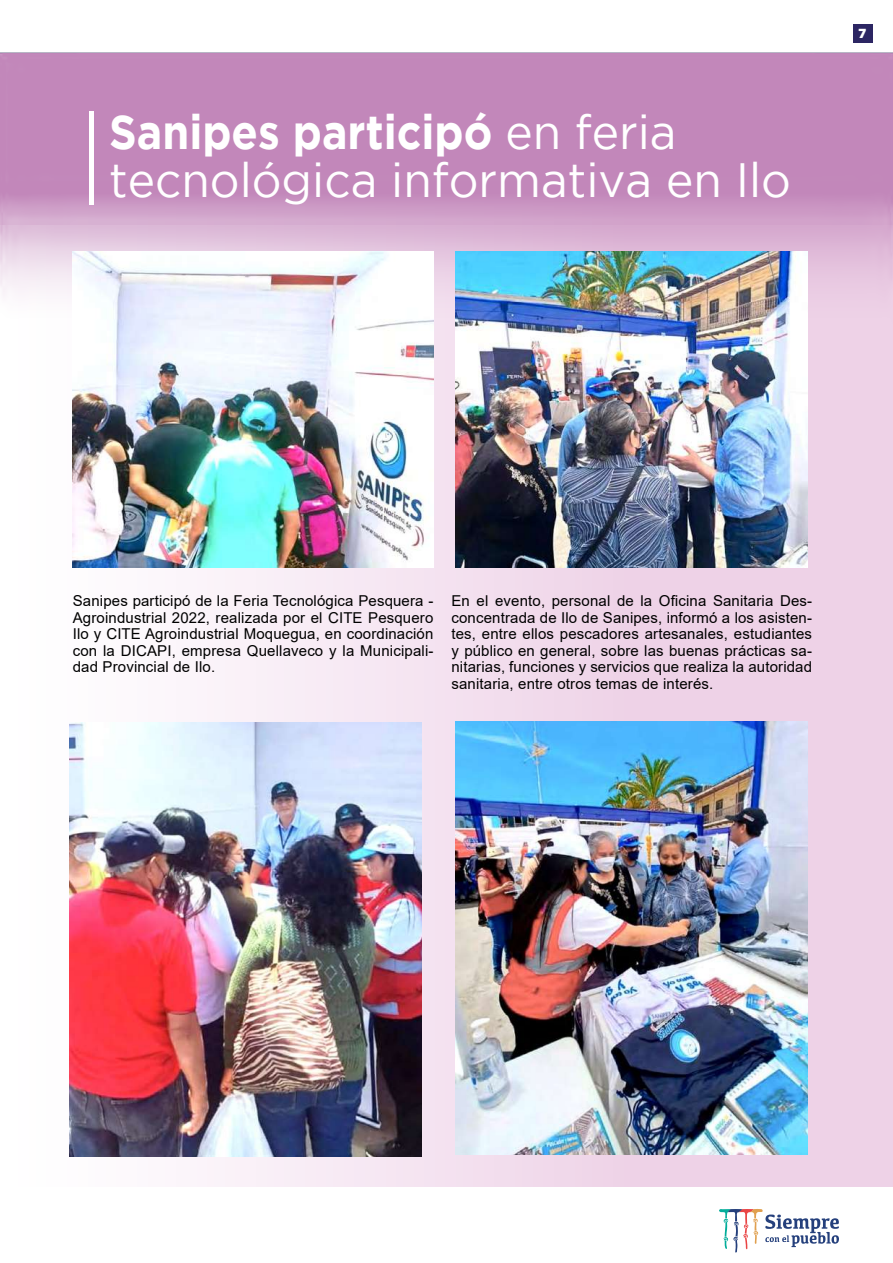
<style>
.page{position:relative;width:893px;height:1263px;background:#fff}
.page>*{position:absolute;margin:0;border:0;box-sizing:border-box;transform-origin:0 0}
.t1{font:48px/48px "Gotham";color:#fff;scale:.96 1}
.t2{font:15px/16.5px "Arial";letter-spacing:.01em;color:#000;text-align:justify}
.t3{font:800 13.5px "Pluto Sans";color:#fff}
.s1{font-weight:700}
</style>
<div class="page">
<div style="left:853px;top:24px;width:20px;height:19px;background:#2c2663"></div>
<svg style="left:719px;top:1209px;width:120px;height:44px"></svg>
<div style="left:0;top:55px;width:893px;height:1131px;background:linear-gradient(to right,#fffeff,#ebc9e2)"></div>
<svg style="left:0;top:53px;width:893px;height:277px;fill:#c287ba"></svg>
<div style="left:89px;top:112px;width:5px;height:93px;background:#fff"></div>
<img style="left:73px;top:251px;width:360px;height:317px">
<img style="left:70px;top:723px;width:352px;height:434px">
<img style="left:455px;top:721px;width:352px;height:434px">
<img style="left:455px;top:251px;width:352px;height:317px">
<img style="left:0;top:940px;width:1px;height:246px">
<h1 class="t1" style="left:109px;top:107px;width:712px"><span class="s1">Sanipes participó</span> en feria tecnológica informativa en Ilo</h1>
<p class="t3" style="left:858px;top:26px;width:9px">7</p>
<p class="t2" style="left:73px;top:593px;width:362px">Sanipes participó de la Feria Tecnológica Pesquera - Agroindustrial 2022, realizada por el CITE Pesquero Ilo y CITE Agroindustrial Moquegua, en coordinación con la DICAPI, empresa Quellaveco y la Municipali&shy;dad Provincial de Ilo.</p>
<p class="t2" style="left:451px;top:593px;width:362px">En el evento, personal de la Oficina Sanitaria Des&shy;concentrada de Ilo de Sanipes, informó a los asisten&shy;tes, entre ellos pescadores artesanales, estudiantes y público en general, sobre las buenas prácticas sa&shy;nitarias, funciones y servicios que realiza la autoridad sanitaria, entre otros temas de interés.</p>
</div>
